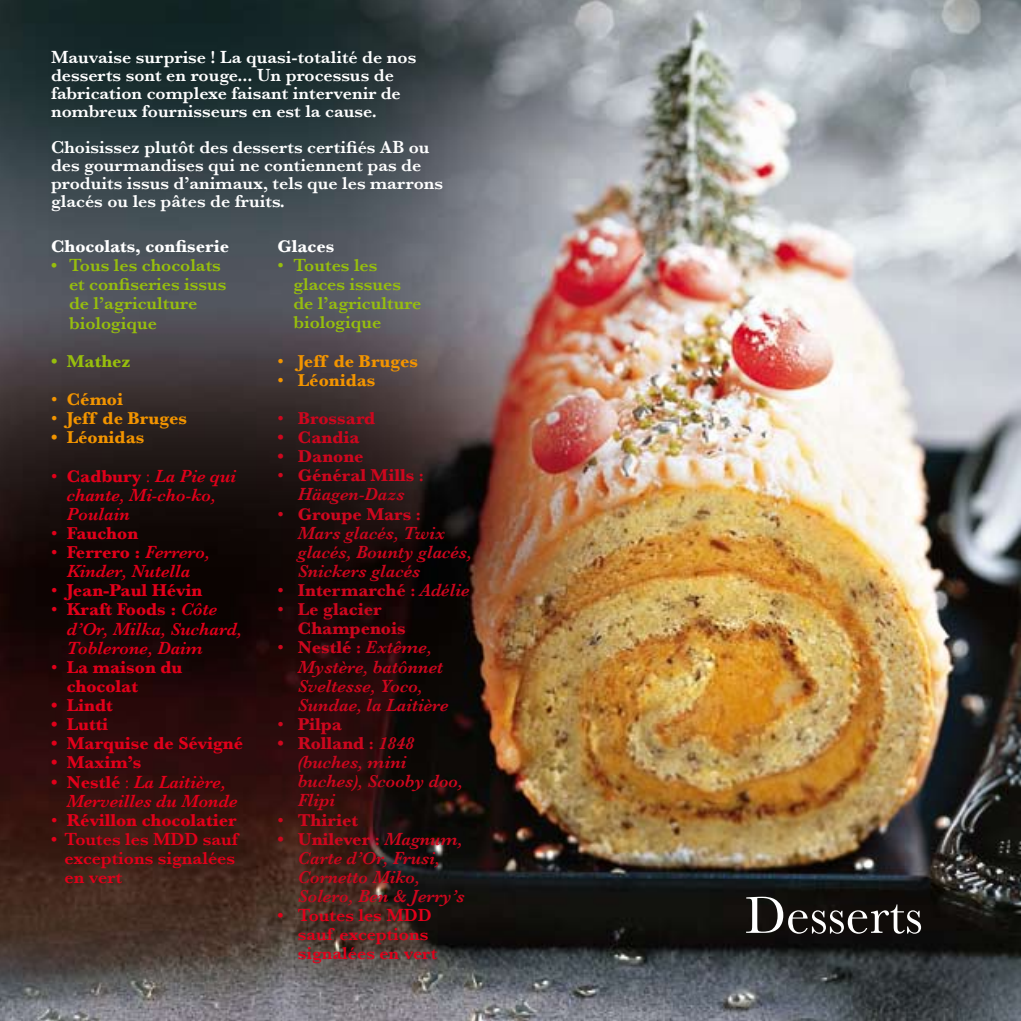
<style>
.page{position:relative;width:1021px;height:1021px;background:#fff}
.page>*{position:absolute;margin:0;border:0;box-sizing:border-box;transform-origin:0 0}
.t1{font:54px "Baskerville";color:#fff}
.t2{font:600 18px/18px "Baskerville";color:#fff}
.t3{font:italic 600 18px/19.1px "Baskerville";color:#cd071e}
.t4{font:italic 600 18px/19.1px "Baskerville";color:#e2001a}
.t5{font:600 18px/19.1px "Baskerville";color:#97be0d}
.t6{font:700 18px/19.1px "Baskerville";color:#cd071e;text-align:center}
.t7{font:700 18px/19.1px "Baskerville";color:#e2001a}
.t8{font:600 18px/19.1px "Baskerville";color:#e2001a}
.t9{font:700 18px "Baskerville";color:#f29400}
.t10{font:700 18px "Baskerville";color:#fff}
.t11{font:700 18px "Baskerville";color:#97be0d}
.s1{font-weight:400}
.s2{font-weight:400;font-style:normal}
.s3{font-weight:700;font-style:normal}
.s4{font-weight:600}
.s5{font-weight:600;font-style:italic}
.s6{font-style:normal}
</style>
<div class="page">
<img style="left:0;top:0;width:1020px;height:1020px">
<p class="t2" style="left:51px;top:48px;width:367px">Mauvaise surprise ! La quasi-totalité de nos desserts sont en rouge... Un processus de fabrication complexe faisant intervenir de nombreux fournisseurs en est la cause.</p>
<p class="t2" style="left:51px;top:138px;width:394px">Choisissez plutôt des desserts certifiés AB ou des gourmandises qui ne contiennent pas de produits issus d’animaux, tels que les marrons glacés ou les pâtes de fruits.</p>
<p class="t10" style="left:51px;top:236px;width:180px">Chocolats, confiserie</p>
<p class="t5" style="left:69px;top:256px;width:159px;text-indent:-18px">• Tous les chocolats et confiseries issus de l’agriculture biologique</p>
<p class="t11" style="left:51px;top:350px;width:81px">• Mathez</p>
<p class="t9" style="left:51px;top:388px;width:73px"><span class="s1">•</span> Cémoi</p>
<p class="t9" style="left:51px;top:408px;width:137px"><span class="s1">•</span> Jeff de Bruges</p>
<p class="t9" style="left:51px;top:427px;width:95px">• Léonidas</p>
<p class="t4" style="left:67px;top:466px;width:171px;text-indent:-16px"><span class="s2">•</span> <span class="s3">Cadbury</span> <span class="s2">:</span> La Pie qui chante, Mi-cho-ko,<br>Poulain</p>
<p class="t7" style="left:51px;top:523px;width:89px"><span class="s1">•</span> Fauchon</p>
<p class="t4" style="left:51px;top:542px;width:160px;text-align:center"><span class="s2">•</span> <span class="s3">Ferrero :</span> Ferrero,<br>Kinder, Nutella</p>
<p class="t7" style="left:51px;top:581px;width:153px"><span class="s1">•</span> Jean-Paul Hévin</p>
<p class="t4" style="left:67px;top:600px;width:177px;text-indent:-16px"><span class="s2">•</span> <span class="s3">Kraft Foods :</span> Côte d’Or, Milka, Suchard,<br>Toblerone, Daim</p>
<p class="t7" style="left:67px;top:657px;width:117px;text-indent:-16px"><span class="s1">•</span> La maison du chocolat</p>
<p class="t7" style="left:51px;top:695px;width:63px">• Lindt</p>
<p class="t7" style="left:51px;top:714px;width:59px">• Lutti</p>
<p class="t7" style="left:51px;top:733px;width:194px">• Marquise de Sévigné</p>
<p class="t7" style="left:51px;top:753px;width:92px">• Maxim’s</p>
<p class="t4" style="left:67px;top:772px;width:172px;text-indent:-16px"><span class="s3">• Nestlé</span> <span class="s2">:</span> La Laitière,<br>Merveilles du Monde</p>
<p class="t7" style="left:51px;top:810px;width:187px"><span class="s1">•</span> Révillon chocolatier</p>
<p class="t8" style="left:65px;top:829px;width:175px;text-indent:-14px">• Toutes les MDD sauf exceptions signalées en vert</p>
<p class="t10" style="left:277px;top:235px;width:58px">Glaces</p>
<p class="t5" style="left:293px;top:255px;width:130px;text-indent:-16px"><span class="s1">•</span> Toutes les glaces issues de l’agriculture biologique</p>
<p class="t9" style="left:277px;top:350px;width:142px"><span class="s1">•</span> Jeff de Bruges</p>
<p class="t9" style="left:277px;top:369px;width:99px"><span class="s1">•</span> Léonidas</p>
<p class="t6" style="left:277px;top:408px;width:99px"><span class="s1">•</span> Brossard</p>
<p class="t6" style="left:277px;top:427px;width:83px">• Candia</p>
<p class="t6" style="left:277px;top:446px;width:88px">• Danone</p>
<p class="t6" style="left:277px;top:466px;width:148px"><span class="s1">•</span> Général Mills <span class="s4">:<br></span><span class="s5">Häagen-Dazs</span></p>
<p class="t3" style="left:298px;top:504px;width:176px;text-indent:-20px"><span class="s2">•</span> <span class="s3">Groupe Mars</span> <span class="s6">:<br></span>Mars glacés, Twix glacés, Bounty glacés,<br>Snickers glacés</p>
<p class="t6" style="left:277px;top:580px;width:193px"><span class="s1">•</span> Intermarché <span class="s4">:</span> <span class="s5">Adélie</span></p>
<p class="t6" style="left:298px;top:599px;width:109px;text-align:left;text-indent:-20px"><span class="s1">•</span> Le glacier<br>Champenois</p>
<p class="t3" style="left:298px;top:638px;width:152px;text-indent:-20px"><span class="s2">•</span> <span class="s3">Nestlé</span> <span class="s6">:</span> Extême,<br>Mystère, batônnet<br>Sveltesse, Yoco,<br>Sundae, la Laitière</p>
<p class="t6" style="left:277px;top:714px;width:66px"><span class="s1">•</span> Pilpa</p>
<p class="t3" style="left:298px;top:733px;width:167px;text-indent:-20px"><span class="s3">• Rolland</span> <span class="s6">:</span> 1848 (buches, mini buches), Scooby doo,<br>Flipi</p>
<p class="t6" style="left:277px;top:810px;width:82px"><span class="s1">•</span> Thiriet</p>
<p class="t3" style="left:298px;top:829px;width:168px;text-indent:-20px"><span class="s3">• Unilever</span> <span class="s6">:</span> Magnum,<br>Carte d’Or, Frusi,<br>Cornetto Miko,<br>Solero, Ben &amp; Jerry’s</p>
<p class="t8" style="left:298px;top:905px;width:141px;text-indent:-20px">• Toutes les MDD sauf exceptions signalées en vert</p>
<h1 class="t1" style="left:745px;top:883px;width:179px">Desserts</h1>
</div>
